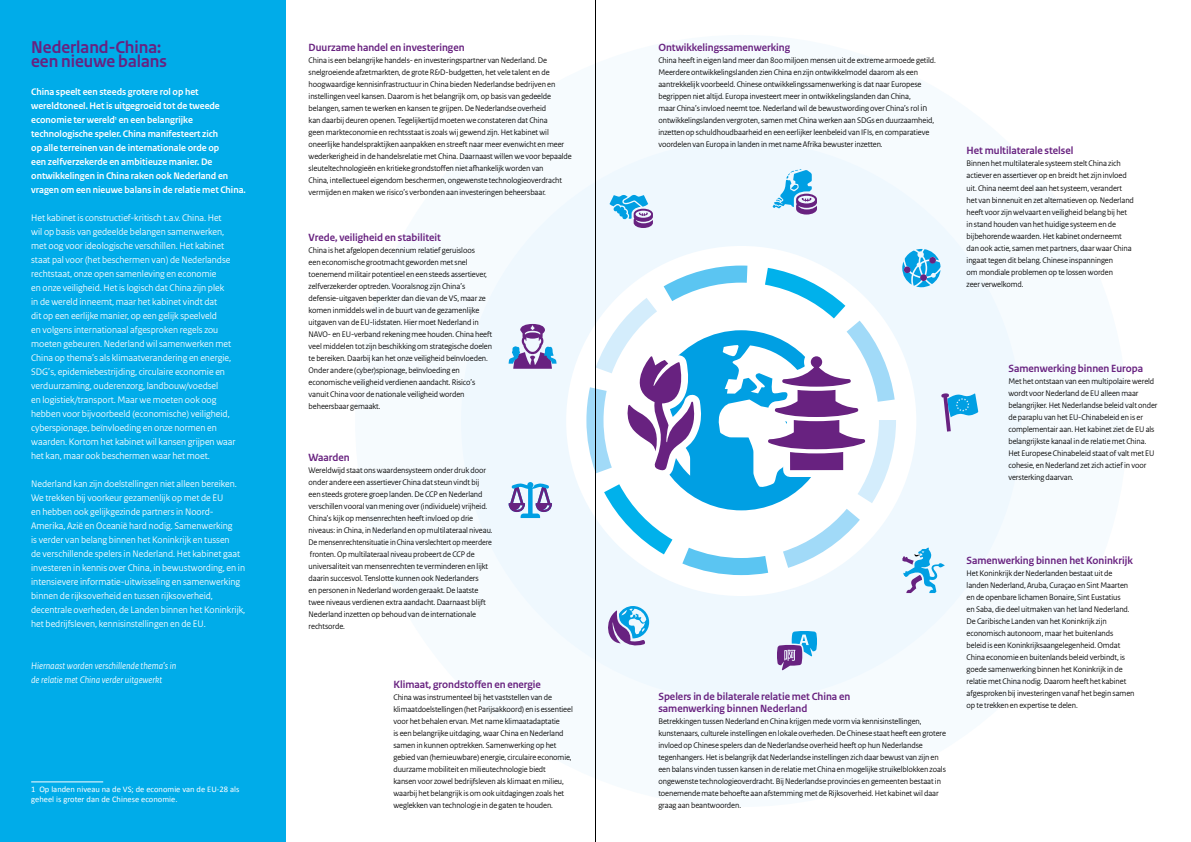
<style>
.page{position:relative;width:1191px;height:842px;background:#fff}
.page>*{position:absolute;margin:0;border:0;box-sizing:border-box;transform-origin:0 0}
.t1{font:700 18px/14px "Rijksoverheid Sans";color:#682280}
.t2{font:700 11px/12px "Rijksoverheid Sans Heading";color:#682280}
.t3{font:10px/14px "Rijksoverheid Sans";color:#fff}
.t4{font:700 10px/14px "Rijksoverheid Sans Heading";color:#fff}
.t5{font:italic 10px/14px "Rijksoverheid Sans Heading";color:#fff}
.t6{font:8.5px/12px "Rijksoverheid Sans Heading";letter-spacing:-.01em;color:#000}
.t7{font:8.5px/10.2px "Calibri";color:#fff}
.s1{font-size:9.5px}
</style>
<div class="page">
<div style="left:355px;top:35px;width:772px;height:772px;background:#f6fbfe;border-radius:50%"></div>
<div style="left:461px;top:141px;width:560px;height:560px;background:#eff8fe;border-radius:50%"></div>
<div style="left:566px;top:246px;width:350px;height:350px;background:#fff;border-radius:50%"></div>
<div style="left:0;top:0;width:286px;height:842px;background:#00ace9"></div>
<hr style="left:31px;top:781px;width:72px;height:1px;background:#fff">
<hr style="left:595px;top:0;width:1px;height:842px;background:#000">
<svg style="left:772px;top:169px;width:45px;height:46px"></svg>
<svg style="left:902px;top:249px;width:38px;height:38px"></svg>
<svg style="left:902px;top:547px;width:42px;height:46px"></svg>
<svg style="left:508px;top:482px;width:44px;height:36px"></svg>
<svg style="left:508px;top:324px;width:48px;height:45px"></svg>
<svg style="left:586px;top:266px;width:310px;height:404px"></svg>
<svg style="left:609px;top:195px;width:44px;height:33px"></svg>
<div style="left:904px;top:266px;width:6px;height:7px;background:#682280;border-radius:50%"></div>
<div style="left:929px;top:257px;width:7px;height:7px;background:#682280;border-radius:50%"></div>
<div style="left:920px;top:274px;width:7px;height:7px;background:#682280;border-radius:50%"></div>
<svg style="left:941px;top:393px;width:37px;height:39px"></svg>
<h1 class="t1" style="left:31px;top:41px;width:137px">Nederland-China: een nieuwe balans</h1>
<p class="t4" style="left:31px;top:85px;width:216px">China speelt een steeds grotere rol op het wereldtoneel. Het is uitgegroeid tot de tweede economie ter wereld<sup>1</sup> en een belangrijke technologische speler. China manifesteert zich<br>op alle terreinen van de internationale orde op<br>een zelfverzekerde en ambitieuze manier. De ontwikkelingen in China raken ook Nederland en vragen om een nieuwe balans in de relatie met China.</p>
<p class="t3" style="left:31px;top:211px;width:206px">Het kabinet is constructief-kritisch t.a.v. China. Het<br>wil op basis van gedeelde belangen samenwerken, met oog voor ideologische verschillen. Het kabinet staat pal voor (het beschermen van) de Nederlandse rechtstaat, onze open samenleving en economie<br>en onze veiligheid. Het is logisch dat China zijn plek<br>in de wereld inneemt, maar het kabinet vindt dat<br>dit op een eerlijke manier, op een gelijk speelveld<br>en volgens internationaal afgesproken regels zou moeten gebeuren. Nederland wil samenwerken met China op thema’s als klimaatverandering en energie, SDG’s, epidemiebestrijding, circulaire economie en verduurzaming, ouderenzorg, landbouw/voedsel<br>en logistiek/transport. Maar we moeten ook oog hebben voor bijvoorbeeld (economische) veiligheid, cyberspionage, beïnvloeding en onze normen en waarden. Kortom het kabinet wil kansen grijpen waar het kan, maar ook beschermen waar het moet.</p>
<p class="t3" style="left:31px;top:477px;width:216px">Nederland kan zijn doelstellingen niet alleen bereiken.<br>We trekken bij voorkeur gezamenlijk op met de EU<br>en hebben ook gelijkgezinde partners in Noord-Amerika, Azië en Oceanië hard nodig. Samenwerking<br>is verder van belang binnen het Koninkrijk en tussen<br>de verschillende spelers in Nederland. Het kabinet gaat investeren in kennis over China, in bewustwording, en in intensievere informatie-uitwisseling en samenwerking binnen de rijksoverheid en tussen rijksoverheid, decentrale overheden, de Landen binnen het Koninkrijk, het bedrijfsleven, kennisinstellingen en de EU.</p>
<p class="t5" style="left:31px;top:659px;width:147px">Hiernaast worden verschillende thema’s in de relatie met China verder uitgewerkt</p>
<p class="t7" style="left:31px;top:784px;width:210px">1 Op landen niveau na de VS; de economie van de EU-28 als geheel is groter dan de Chinese economie.</p>
<p class="t2" style="left:309px;top:41px;width:157px">Duurzame handel en investeringen</p>
<p class="t6" style="left:309px;top:54px;width:265px">China is een belangrijke handels- en investeringspartner van Nederland. De snelgroeiende afzetmarkten, de grote R&amp;D-budgetten, het vele talent en de hoogwaardige kennisinfrastructuur in China bieden Nederlandse bedrijven en instellingen veel kansen. Daarom is het belangrijk om, op basis van gedeelde belangen, samen te werken en kansen te grijpen. De Nederlandse overheid<br>kan daarbij deuren openen. Tegelijkertijd moeten we constateren dat China<br>geen markteconomie en rechtsstaat is zoals wij gewend zijn. Het kabinet wil oneerlijke handelspraktijken aanpakken en streeft naar meer evenwicht en meer wederkerigheid in de handelsrelatie met China. Daarnaast willen we voor bepaalde sleuteltechnologieën en kritieke grondstoffen niet afhankelijk worden van<br>China, intellectueel eigendom beschermen, ongewenste technologieoverdracht vermijden en maken we risico’s verbonden aan investeringen beheersbaar.</p>
<p class="t2" style="left:309px;top:232px;width:134px">Vrede, veiligheid en stabiliteit</p>
<p class="t6" style="left:309px;top:245px;width:185px">China is het afgelopen decennium relatief geruisloos<br>een economische grootmacht geworden met snel toenemend militair potentieel en een steeds assertiever, zelfverzekerder optreden. Vooralsnog zijn China’s defensie-uitgaven beperkter dan die van de VS, maar ze komen inmiddels wel in de buurt van de gezamenlijke uitgaven van de EU-lidstaten. Hier moet Nederland in NAVO- en EU-verband rekening mee houden. China heeft veel middelen tot zijn beschikking om strategische doelen te bereiken. Daarbij kan het onze veiligheid beïnvloeden.<br>Onder andere (cyber)spionage, beïnvloeding en economische veiligheid verdienen aandacht. Risico’s vanuit China voor de nationale veiligheid worden beheersbaar gemaakt.</p>
<p class="t2" style="left:309px;top:452px;width:43px">Waarden</p>
<p class="t6" style="left:309px;top:464px;width:185px">Wereldwijd staat ons waardensysteem onder druk door onder andere een assertiever China dat steun vindt bij een steeds grotere groep landen. De CCP en Nederland verschillen vooral van mening over (individuele) vrijheid.<br>China’s kijk op mensenrechten heeft invloed op drie niveaus: in China, in Nederland en op multilateraal niveau.<br>De mensenrechtensituatie in China verslechtert op meerdere fronten. Op multilateraal niveau probeert de CCP de universaliteit van mensenrechten te verminderen en lijkt daarin succesvol. Tenslotte kunnen ook Nederlanders<br>en personen in Nederland worden geraakt. De laatste twee niveaus verdienen extra aandacht. Daarnaast blijft Nederland inzetten op behoud van de internationale rechtsorde.</p>
<p class="t2" style="left:393px;top:678px;width:149px">Klimaat, grondstoffen en energie</p>
<p class="t6" style="left:393px;top:691px;width:181px">China was instrumenteel bij het vaststellen van de klimaatdoelstellingen (het Parijsakkoord) en is essentieel voor het behalen ervan. Met name klimaatadaptatie<br>is een belangrijke uitdaging, waar China en Nederland samen in kunnen optrekken. Samenwerking op het gebied van (hernieuwbare) energie, circulaire economie, duurzame mobiliteit en milieutechnologie biedt<br>kansen voor zowel bedrijfsleven als klimaat en milieu, waarbij het belangrijk is om ook uitdagingen zoals het weglekken van technologie in de gaten te houden.</p>
<p class="t2" style="left:658px;top:41px;width:133px">Ontwikkelingssamenwerking</p>
<p class="t6" style="left:658px;top:54px;width:279px">China heeft in eigen land meer dan 800 miljoen mensen uit de extreme armoede getild.<br>Meerdere ontwikkelingslanden zien China en zijn ontwikkelmodel daarom als een aantrekkelijk voorbeeld. Chinese ontwikkelingssamenwerking is dat naar Europese begrippen niet altijd. Europa investeert meer in ontwikkelingslanden dan China,<br>maar China’s invloed neemt toe. Nederland wil de bewustwording over China’s rol <span class="s1">in </span>ontwikkelingslanden vergroten, samen met China werken aan SDGs en duurzaamheid, inzetten op schuldhoudbaarheid en een eerlijker leenbeleid van IFIs, en comparatieve voordelen van Europa in landen in met name Afrika bewuster inzetten.</p>
<p class="t2" style="left:966px;top:145px;width:108px">Het multilaterale stelsel</p>
<p class="t6" style="left:966px;top:158px;width:169px">Binnen het multilaterale systeem stelt China zich actiever en assertiever op en breidt het zijn invloed uit. China neemt deel aan het systeem, verandert het van binnenuit en zet alternatieven op. Nederland heeft voor zijn welvaart en veiligheid belang bij het in stand houden van het huidige systeem en de bijbehorende waarden. Het kabinet onderneemt dan ook actie, samen met partners, daar waar China ingaat tegen dit belang. Chinese inspanningen<br>om mondiale problemen op te lossen worden<br>zeer verwelkomd.</p>
<p class="t2" style="left:1008px;top:363px;width:136px">Samenwerking binnen Europa</p>
<p class="t6" style="left:1008px;top:376px;width:151px">Met het ontstaan van een multipolaire wereld wordt voor Nederland de EU alleen maar belangrijker. Het Nederlandse beleid valt onder de paraplu van het EU-Chinabeleid en is er complementair aan. Het kabinet ziet de EU als belangrijkste kanaal in de relatie met China.<br>Het Europese Chinabeleid staat of valt met EU cohesie, en Nederland zet zich actief in voor versterking daarvan.</p>
<p class="t2" style="left:658px;top:690px;width:193px">Spelers in de bilaterale relatie met China en samenwerking binnen Nederland</p>
<p class="t6" style="left:658px;top:715px;width:289px">Betrekkingen tussen Nederland en China krijgen mede vorm via kennisinstellingen, kunstenaars, culturele instellingen en lokale overheden. De Chinese staat heeft een grotere invloed op Chinese spelers dan de Nederlandse overheid heeft op hun Nederlandse tegenhangers. Het is belangrijk dat Nederlandse instellingen zich daar bewust van zijn en een balans vinden tussen kansen in de relatie met China en mogelijke struikelblokken zoals ongewenste technologieoverdracht. Bij Nederlandse provincies en gemeenten bestaat in toenemende mate behoefte aan afstemming met de Rijksoverheid. Het kabinet wil daar graag aan beantwoorden.</p>
<p class="t2" style="left:966px;top:554px;width:168px">Samenwerking binnen het Koninkrijk</p>
<p class="t6" style="left:966px;top:567px;width:169px">Het Koninkrijk der Nederlanden bestaat uit de landen Nederland, Aruba, Curaçao en Sint Maarten en de openbare lichamen Bonaire, Sint Eustatius<br>en Saba, die deel uitmaken van het land Nederland.<br>De Caribische Landen van het Koninkrijk zijn economisch autonoom, maar het buitenlands beleid is een Koninkrijksaangelegenheid. Omdat China economie en buitenlands beleid verbindt, is goede samenwerking binnen het Koninkrijk in de relatie met China nodig. Daarom heeft het kabinet afgesproken bij investeringen vanaf het begin samen op te trekken en expertise te delen.</p>
</div>
